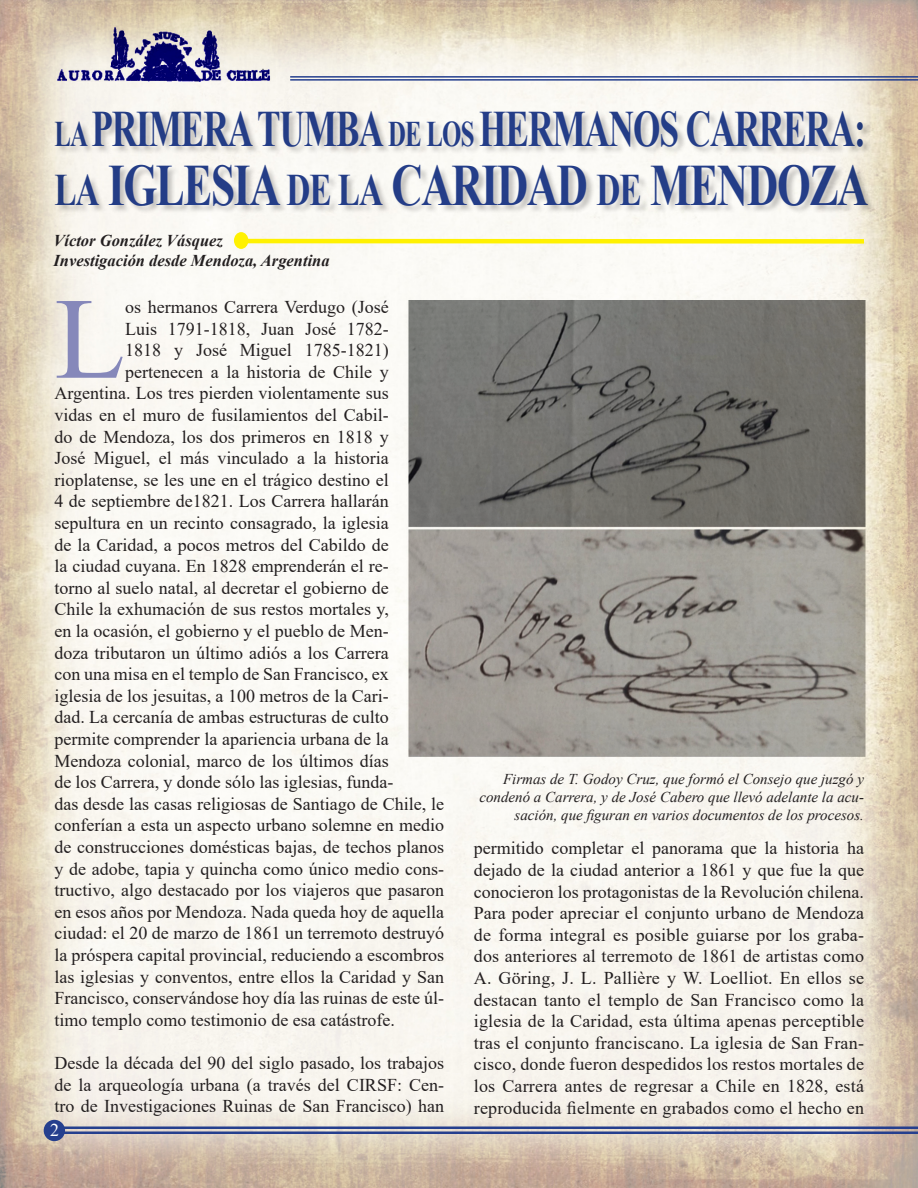
<style>
.page{position:relative;width:918px;height:1188px;background:#fff}
.page>*{position:absolute;margin:0;border:0;box-sizing:border-box;transform-origin:0 0}
.t1{font:115.8px "Times New Roman";color:#8688ba}
.t2{font:700 58.5px "Times New Roman";letter-spacing:-.03em;color:#253f8e;scale:.74 1}
.t3{font:700 51px "Times New Roman";letter-spacing:-.03em;color:#253f8e;scale:.69 1}
.t4{font:18px/21.6px "Times New Roman";color:#231f20;text-align:justify}
.t5{font:18px "Times New Roman";color:#fff}
.t6{font:italic 700 16.5px "Times New Roman";color:#231f20}
.t7{font:italic 15px/18px "Times New Roman";color:#231f20;text-align:right}
.s1{font-size:36px}
.s2{font-size:45px}
</style>
<div class="page">
<img style="left:0;top:0;width:918px;height:1188px">
<hr style="left:290px;top:79px;width:628px;height:2px;background:#253f8e">
<hr style="left:290px;top:76px;width:628px;height:2px;background:#253f8e">
<hr style="left:54px;top:1132px;width:864px;height:2px;background:#253f8e">
<hr style="left:54px;top:1127px;width:864px;height:2px;background:#253f8e">
<div style="left:44px;top:1120px;width:21px;height:21px;background:#253f8e;border-radius:50%"></div>
<img style="left:54px;top:26px;width:221px;height:56px">
<div style="left:244px;top:239px;width:620px;height:5px;background:#fff101"></div>
<div style="left:235px;top:233px;width:13px;height:15px;background:#fff101;border-radius:50%"></div>
<div style="left:234px;top:232px;width:14px;height:17px;border:2px solid #fff101;border-radius:50%"></div>
<div style="left:54px;top:111px;width:822px;height:102px;background:#231f20;opacity:.25"></div>
<img style="left:407px;top:300px;width:460px;height:456px">
<h3 class="t3" style="left:54px;top:92px;width:1178px"><span class="s1">LA</span> PRIMERA TUMBA <span class="s1">DE LOS</span> HERMANOS CARRERA:</h3>
<h2 class="t2" style="left:54px;top:143px;width:1101px"><span class="s2">LA</span> IGLESIA <span class="s2">DE LA</span> CARIDAD <span class="s2">DE</span> MENDOZA</h2>
<p class="t6" style="left:53px;top:229px;width:171px">Víctor González Vásquez</p>
<p class="t6" style="left:53px;top:249px;width:278px">Investigación desde Mendoza, Argentina</p>
<p class="t1" style="left:54px;top:257px;width:72px">L</p>
<p class="t4" style="left:125px;top:296px;width:265px">os hermanos Carrera Verdugo (José</p>
<p class="t4" style="left:125px;top:317px;width:265px">Luis 1791-1818, Juan José 1782-</p>
<p class="t4" style="left:125px;top:339px;width:265px">1818 y José Miguel 1785-1821)</p>
<p class="t4" style="left:125px;top:360px;width:265px">pertenecen a la historia de Chile y</p>
<p class="t4" style="left:54px;top:382px;width:336px">Argentina. Los tres pierden violentamente sus</p>
<p class="t4" style="left:54px;top:404px;width:336px">vidas en el muro de fusilamientos del Cabil-</p>
<p class="t4" style="left:54px;top:425px;width:336px">do de Mendoza, los dos primeros en 1818 y</p>
<p class="t4" style="left:54px;top:447px;width:336px">José Miguel, el más vinculado a la historia</p>
<p class="t4" style="left:54px;top:468px;width:336px">rioplatense, se les une en el trágico destino el</p>
<p class="t4" style="left:54px;top:490px;width:336px">4 de septiembre de1821. Los Carrera hallarán</p>
<p class="t4" style="left:54px;top:512px;width:336px">sepultura en un recinto consagrado, la iglesia</p>
<p class="t4" style="left:54px;top:533px;width:336px">de la Caridad, a pocos metros del Cabildo de</p>
<p class="t4" style="left:54px;top:555px;width:336px">la ciudad cuyana. En 1828 emprenderán el re-</p>
<p class="t4" style="left:54px;top:576px;width:336px">torno al suelo natal, al decretar el gobierno de</p>
<p class="t4" style="left:54px;top:598px;width:336px">Chile la exhumación de sus restos mortales y,</p>
<p class="t4" style="left:54px;top:620px;width:336px">en la ocasión, el gobierno y el pueblo de Men-</p>
<p class="t4" style="left:54px;top:641px;width:336px">doza tributaron un último adiós a los Carrera</p>
<p class="t4" style="left:54px;top:663px;width:336px">con una misa en el templo de San Francisco, ex</p>
<p class="t4" style="left:54px;top:684px;width:336px">iglesia de los jesuitas, a 100 metros de la Cari-</p>
<p class="t4" style="left:54px;top:706px;width:336px">dad. La cercanía de ambas estructuras de culto</p>
<p class="t4" style="left:54px;top:728px;width:336px">permite comprender la apariencia urbana de la</p>
<p class="t4" style="left:54px;top:749px;width:336px">Mendoza colonial, marco de los últimos días</p>
<p class="t4" style="left:54px;top:771px;width:340px">de los Carrera, y donde sólo las iglesias, funda-</p>
<p class="t4" style="left:54px;top:792px;width:391px">das desde las casas religiosas de Santiago de Chile, le</p>
<p class="t4" style="left:54px;top:814px;width:391px">conferían a esta un aspecto urbano solemne en medio</p>
<p class="t4" style="left:54px;top:836px;width:391px">de construcciones domésticas bajas, de techos planos</p>
<p class="t4" style="left:54px;top:857px;width:391px">y de adobe, tapia y quincha como único medio cons-</p>
<p class="t4" style="left:54px;top:879px;width:391px">tructivo, algo destacado por los viajeros que pasaron</p>
<p class="t4" style="left:54px;top:900px;width:391px">en esos años por Mendoza. Nada queda hoy de aquella</p>
<p class="t4" style="left:54px;top:922px;width:391px">ciudad: el 20 de marzo de 1861 un terremoto destruyó</p>
<p class="t4" style="left:54px;top:944px;width:391px">la próspera capital provincial, reduciendo a escombros</p>
<p class="t4" style="left:54px;top:965px;width:391px">las iglesias y conventos, entre ellos la Caridad y San</p>
<p class="t4" style="left:54px;top:987px;width:391px">Francisco, conservándose hoy día las ruinas de este úl-</p>
<p class="t4" style="left:54px;top:1008px;width:342px">timo templo como testimonio de esa catástrofe.</p>
<p class="t4" style="left:54px;top:1052px;width:391px">Desde la década del 90 del siglo pasado, los trabajos de la arqueología urbana (a través del CIRSF: Cen&shy;tro de Investigaciones Ruinas de San Francisco) han</p>
<p class="t7" style="left:479px;top:769px;width:386px">Firmas de T. Godoy Cruz, que formó el Consejo que juzgó y condenó a Carrera, y de José Cabero que llevó adelante la acu&shy;sación, que figuran en varios documentos de los procesos.</p>
<p class="t4" style="left:474px;top:837px;width:392px">permitido completar el panorama que la historia ha dejado de la ciudad anterior a 1861 y que fue la que conocieron los protagonistas de la Revolución chilena.<br>Para poder apreciar el conjunto urbano de Mendoza de forma integral es posible guiarse por los graba&shy;dos anteriores al terremoto de 1861 de artistas como A. Göring, J. L. Pallière y W. Loelliot. En ellos se destacan tanto el templo de San Francisco como la iglesia de la Caridad, esta última apenas perceptible tras el conjunto franciscano. La iglesia de San Fran&shy;cisco, donde fueron despedidos los restos mortales de los Carrera antes de regresar a Chile en 1828, está reproducida fielmente en grabados como el hecho en</p>
<p class="t5" style="left:50px;top:1117px;width:10px">2</p>
</div>
